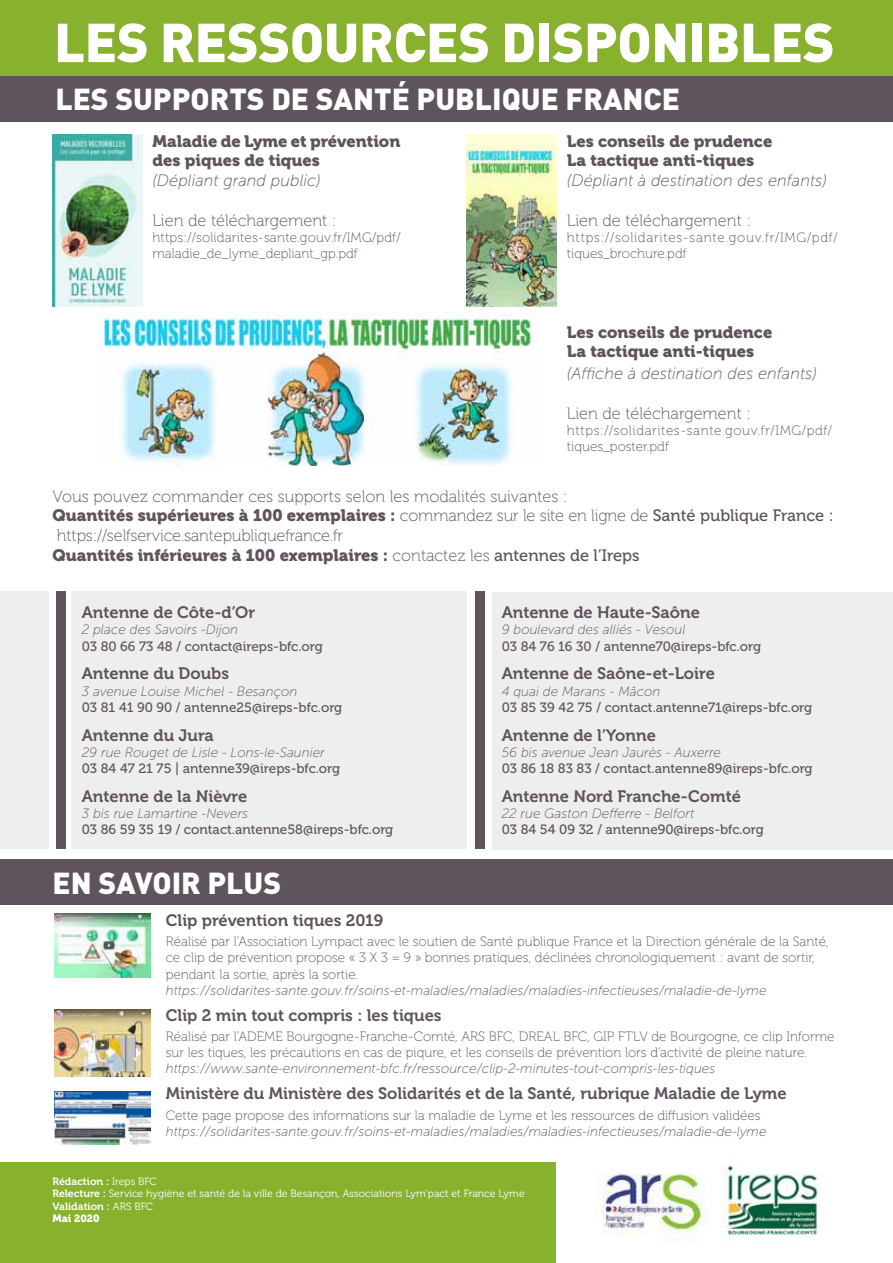
<style>
.page{position:relative;width:893px;height:1263px;background:#fff}
.page>*{position:absolute;margin:0;border:0;box-sizing:border-box;transform-origin:0 0}
.t1{font:900 54px "DIN";letter-spacing:-.01em;color:#fff}
.t2{font:900 30px "DIN";color:#fff}
.t3{font:16.5px/19.8px "Museo 900";color:#5f535d}
.t4{font:16.5px "Museo 700";color:#5f535d}
.t5{font:16.5px "Museo 100";color:#5f535d}
.t6{font:italic 16.5px "Museo Sans 100";color:#5f535d}
.t7{font:13.5px/16.2px "Museo 100";color:#5f535d}
.t8{font:italic 13.5px "Museo Sans 100";color:#5f535d}
.t9{font:13.5px "Museo 500";color:#5f535d}
.t10{font:13.5px/16.2px "Museo 100";letter-spacing:.055em;color:#5f535d}
.t11{font:13.5px/16.2px "Museo 100";letter-spacing:.045em;color:#5f535d}
.t12{font:10.5px "Museo 300";color:#fff}
.t13{font:10.5px "Museo 700";color:#fff}
.t14{font:10.5px "Museo 900";letter-spacing:-.005em;color:#fff}
.s1{font-family:"Museo 100"}
.s2{font-family:"Museo 500"}
.s3{font-family:"Museo 300"}
.s4{font-family:"Museo 700"}
</style>
<div class="page">
<div style="left:72px;top:591px;width:395px;height:257px;background:#efeeef"></div>
<div style="left:0;top:0;width:893px;height:77px;background:#88b12d"></div>
<div style="left:492px;top:592px;width:401px;height:257px;background:#efeeef"></div>
<div style="left:56px;top:591px;width:10px;height:257px;background:#5f535d"></div>
<div style="left:475px;top:591px;width:10px;height:257px;background:#5f535d"></div>
<div style="left:0;top:859px;width:893px;height:45px;background:#5f535d"></div>
<img style="left:53px;top:134px;width:90px;height:172px">
<img style="left:466px;top:134px;width:90px;height:172px">
<img style="left:101px;top:313px;width:435px;height:152px">
<div style="left:0;top:76px;width:893px;height:45px;background:#5f535d"></div>
<div style="left:0;top:591px;width:48px;height:257px;background:#efeeef"></div>
<img style="left:54px;top:914px;width:97px;height:64px">
<img style="left:54px;top:1010px;width:97px;height:66px">
<div style="left:0;top:1162px;width:556px;height:101px;background:#88b12d"></div>
<img style="left:593px;top:1172px;width:117px;height:70px">
<img style="left:723px;top:1165px;width:97px;height:71px">
<img style="left:54px;top:1091px;width:97px;height:54px">
<h1 class="t1" style="left:54px;top:6px;width:782px">LES RESSOURCES DISPONIBLES</h1>
<h2 class="t2" style="left:55px;top:79px;width:626px">LES SUPPORTS DE SANTÉ PUBLIQUE FRANCE</h2>
<p class="t3" style="left:152px;top:131px;width:249px">Maladie de Lyme et prévention des piques de tiques</p>
<p class="t6" style="left:152px;top:172px;width:170px">(Dépliant grand public)</p>
<p class="t5" style="left:152px;top:211px;width:186px">Lien de téléchargement :</p>
<p class="t7" style="left:152px;top:230px;width:250px">https://solidarites-sante.gouv.fr/IMG/pdf/ maladie_de_lyme_depliant_gp.pdf</p>
<p class="t3" style="left:567px;top:131px;width:207px">Les conseils de prudence<br>La tactique anti-tiques</p>
<p class="t6" style="left:567px;top:172px;width:262px">(Dépliant à destination des enfants)</p>
<p class="t5" style="left:567px;top:211px;width:186px">Lien de téléchargement :</p>
<p class="t10" style="left:567px;top:230px;width:272px">https://solidarites-sante.gouv.fr/IMG/pdf/ tiques_brochure.pdf</p>
<p class="t3" style="left:567px;top:322px;width:207px">Les conseils de prudence<br>La tactique anti-tiques</p>
<p class="t6" style="left:567px;top:365px;width:252px">(Affiche à destination des enfants)</p>
<p class="t5" style="left:567px;top:404px;width:186px">Lien de téléchargement :</p>
<p class="t11" style="left:567px;top:422px;width:267px">https://solidarites-sante.gouv.fr/IMG/pdf/ tiques_poster.pdf</p>
<p class="t5" style="left:53px;top:487px;width:517px">Vous pouvez commander ces supports selon les modalités suivantes :</p>
<p class="t3" style="left:53px;top:506px;width:783px">Quantités supérieures à 100 exemplaires : <span class="s1">commandez sur le site en ligne de</span> <span class="s2">Santé publique France :</span></p>
<p class="t5" style="left:57px;top:527px;width:288px">https://selfservice.santepubliquefrance.fr</p>
<p class="t3" style="left:53px;top:545px;width:589px">Quantités inférieures à 100 exemplaires : <span class="s1">contactez les</span> <span class="s2">antennes de l’Ireps</span></p>
<p class="t4" style="left:82px;top:603px;width:175px">Antenne de Côte-d’Or</p>
<p class="t8" style="left:82px;top:623px;width:158px">2 place des Savoirs -Dijon</p>
<p class="t9" style="left:82px;top:639px;width:243px">03 80 66 73 48 / contact@ireps-bfc.org</p>
<p class="t4" style="left:82px;top:665px;width:149px">Antenne du Doubs</p>
<p class="t8" style="left:82px;top:684px;width:217px">3 avenue Louise Michel - Besançon</p>
<p class="t9" style="left:82px;top:700px;width:262px">03 81 41 90 90 / antenne25@ireps-bfc.org</p>
<p class="t4" style="left:82px;top:726px;width:133px">Antenne du Jura</p>
<p class="t8" style="left:82px;top:745px;width:244px">29 rue Rouget de Lisle - Lons-le-Saunier</p>
<p class="t9" style="left:82px;top:761px;width:260px">03 84 47 21 75 | antenne39@ireps-bfc.org</p>
<p class="t4" style="left:82px;top:787px;width:167px">Antenne de la Nièvre</p>
<p class="t8" style="left:82px;top:806px;width:168px">3 bis rue Lamartine -Nevers</p>
<p class="t9" style="left:82px;top:822px;width:313px">03 86 59 35 19 / contact.antenne58@ireps-bfc.org</p>
<h2 class="t2" style="left:53px;top:863px;width:230px">EN SAVOIR PLUS</h2>
<p class="t4" style="left:502px;top:603px;width:200px">Antenne de Haute-Saône</p>
<p class="t8" style="left:502px;top:623px;width:185px">9 boulevard des alliés - Vesoul</p>
<p class="t9" style="left:502px;top:639px;width:261px">03 84 76 16 30 / antenne70@ireps-bfc.org</p>
<p class="t4" style="left:502px;top:665px;width:215px">Antenne de Saône-et-Loire</p>
<p class="t8" style="left:502px;top:684px;width:160px">4 quai de Marans - Mâcon</p>
<p class="t9" style="left:502px;top:700px;width:312px">03 85 39 42 75 / contact.antenne71@ireps-bfc.org</p>
<p class="t4" style="left:502px;top:726px;width:156px">Antenne de l’Yonne</p>
<p class="t8" style="left:502px;top:745px;width:221px">56 bis avenue Jean Jaurès - Auxerre</p>
<p class="t9" style="left:502px;top:761px;width:312px">03 86 18 83 83 / contact.antenne89@ireps-bfc.org</p>
<p class="t4" style="left:502px;top:787px;width:241px">Antenne Nord Franche-Comté</p>
<p class="t8" style="left:502px;top:806px;width:194px">22 rue Gaston Defferre - Belfort</p>
<p class="t9" style="left:502px;top:822px;width:264px">03 84 54 09 32 / antenne90@ireps-bfc.org</p>
<p class="t4" style="left:166px;top:911px;width:219px">Clip prévention tiques 2019</p>
<p class="t7" style="left:166px;top:934px;width:664px">Réalisé par l’Association Lympact avec le soutien de Santé publique France et la Direction générale de la Santé, ce clip de prévention propose « 3 X 3 = 9 » bonnes pratiques, déclinées chronologiquement : avant de sortir, pendant la sortie, après la sortie.</p>
<p class="t8" style="left:166px;top:983px;width:602px">https://solidarites-sante.gouv.fr/soins-et-maladies/maladies/maladies-infectieuses/maladie-de-lyme</p>
<p class="t4" style="left:166px;top:1006px;width:277px">Clip 2 min tout compris : les tiques</p>
<p class="t7" style="left:166px;top:1029px;width:670px">Réalisé par l’ADEME Bourgogne-Franche-Comté, ARS BFC, DREAL BFC, GIP FTLV de Bourgogne, ce clip Informe sur les tiques, les précautions en cas de piqure, et les conseils de prévention lors d’activité de pleine nature.</p>
<p class="t8" style="left:166px;top:1062px;width:551px">https://www.sante-environnement-bfc.fr/ressource/clip-2-minutes-tout-compris-les-tiques</p>
<p class="t4" style="left:166px;top:1084px;width:622px">Ministère du Ministère des Solidarités et de la Santé, rubrique Maladie de Lyme</p>
<p class="t7" style="left:166px;top:1107px;width:596px">Cette page propose des informations sur la maladie de Lyme et les ressources de diffusion validées</p>
<p class="t8" style="left:166px;top:1124px;width:602px">https://solidarites-sante.gouv.fr/soins-et-maladies/maladies/maladies-infectieuses/maladie-de-lyme</p>
<p class="t13" style="left:53px;top:1175px;width:106px">Rédaction : <span class="s3">Ireps BFC</span></p>
<p class="t12" style="left:53px;top:1188px;width:474px"><span class="s4">Relecture :</span> Service hygiène et santé de la ville de Besançon, Associations Lym’pact et France Lyme</p>
<p class="t13" style="left:53px;top:1200px;width:102px">Validation : <span class="s3">ARS BFC</span></p>
<p class="t14" style="left:53px;top:1213px;width:49px">Mai 2020</p>
</div>
